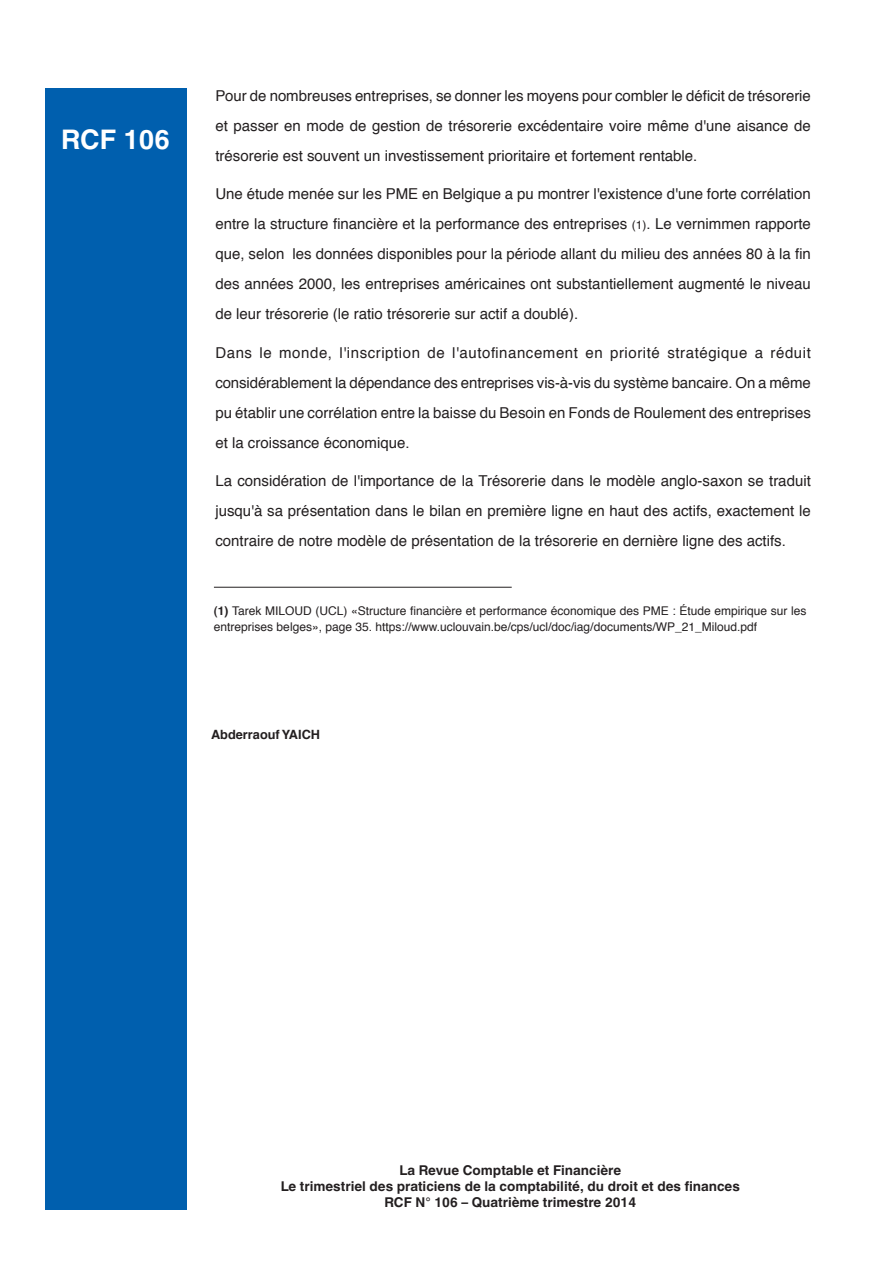
<style>
.page{position:relative;width:893px;height:1263px;background:#fff}
.page>*{position:absolute;margin:0;border:0;box-sizing:border-box;transform-origin:0 0}
.t1{font:700 27px "Helvetica World";color:#fff}
.t2{font:15px/30px "Helvetica";color:#231f20;text-align:justify}
.t3{font:700 13.5px/16.2px "Helvetica World";color:#231f20;text-align:center}
.t4{font:700 12.75px "Helvetica";color:#231f20}
.t5{font:12px/16.5px "Helvetica";color:#231f20}
.s1{font-size:12px}
.s2{font-weight:700}
</style>
<div class="page">
<div style="left:45px;top:88px;width:141px;height:1121px;background:#005fae"></div>
<hr style="left:214px;top:587px;width:297px;height:1px;background:#231f20">
<h1 class="t1" style="left:61px;top:124px;width:110px">RCF 106</h1>
<p class="t2" style="left:215px;top:82px;width:597px">Pour de nombreuses entreprises, se donner les moyens pour combler le déficit de trésorerie et passer en mode de gestion de trésorerie excédentaire voire même d'une aisance de trésorerie est souvent un investissement prioritaire et fortement rentable.</p>
<p class="t2" style="left:215px;top:180px;width:597px">Une étude menée sur les PME en Belgique a pu montrer l'existence d'une forte corrélation entre la structure financière et la performance des entreprises <span class="s1">(1)</span>. Le vernimmen rapporte que, selon les données disponibles pour la période allant du milieu des années 80 à la fin des années 2000, les entreprises américaines ont substantiellement augmenté le niveau de leur trésorerie (le ratio trésorerie sur actif a doublé).</p>
<p class="t2" style="left:215px;top:339px;width:597px">Dans le monde, l'inscription de l'autofinancement en priorité stratégique a réduit considérablement la dépendance des entreprises vis-à-vis du système bancaire. On a même pu établir une corrélation entre la baisse du Besoin en Fonds de Roulement des entreprises et la croissance économique.</p>
<p class="t2" style="left:215px;top:467px;width:597px">La considération de l'importance de la Trésorerie dans le modèle anglo-saxon se traduit jusqu'à sa présentation dans le bilan en première ligne en haut des actifs, exactement le contraire de notre modèle de présentation de la trésorerie en dernière ligne des actifs.</p>
<p class="t5" style="left:214px;top:603px;width:594px"><span class="s2">(1)</span> Tarek MILOUD (UCL) «Structure financière et performance économique des PME : Étude empirique sur les entreprises belges», page 35. https://www.uclouvain.be/cps/ucl/doc/iag/documents/WP_21_Miloud.pdf</p>
<p class="t4" style="left:211px;top:729px;width:110px">Abderraouf YAICH</p>
<p class="t3" style="left:281px;top:1162px;width:460px">La Revue Comptable et Financière<br>Le trimestriel des praticiens de la comptabilité, du droit et des finances<br>RCF N° 106 – Quatrième trimestre 2014</p>
</div>
